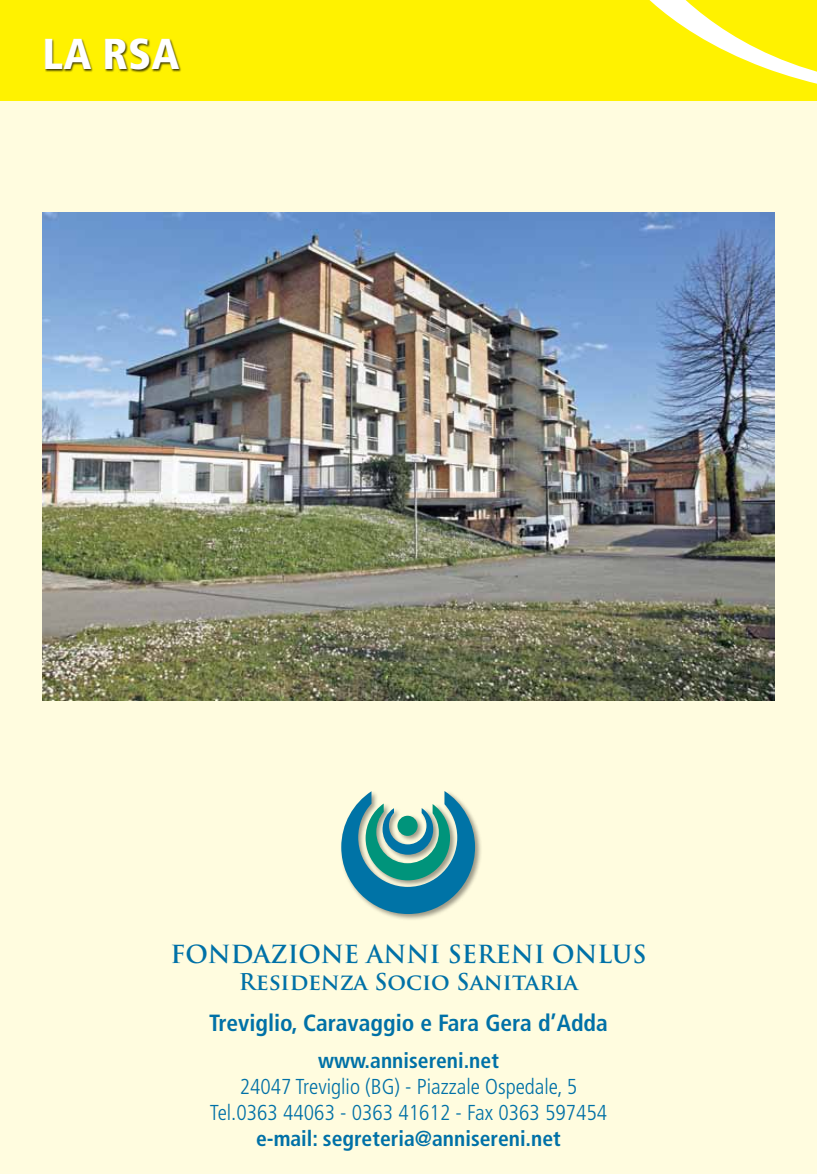
<style>
.page{position:relative;width:817px;height:1174px;background:#fff}
.page>*{position:absolute;margin:0;border:0;box-sizing:border-box;transform-origin:0 0}
.t1{font:900 condensed 43.2px "Frutiger LT Std";color:#fff}
.t2{font:700 24.3px "Trajan Pro";color:#0071a7}
.t3{font:700 condensed 23.4px "Frutiger LT Std";color:#0071a7}
.t4{font:700 22.5px "Trajan Pro";color:#0071a7}
.t5{font:300 condensed 21.6px/26px "Frutiger LT Std";color:#0071a7;text-align:center}
.t6{font:700 condensed 21.6px "Frutiger LT Std";color:#0071a7}
</style>
<div class="page">
<div style="left:0;top:99px;width:816px;height:1075px;background:#fffcdf"></div>
<div style="left:0;top:0;width:816px;height:100px;background:#fff200"></div>
<svg style="left:619px;top:0;width:197px;height:101px"></svg>
<div style="left:45px;top:38px;width:137px;height:35px;background:#000;opacity:.75"></div>
<div style="left:339px;top:790px;width:143px;height:131px;background:#000;opacity:.4"></div>
<svg style="left:341px;top:791px;width:134px;height:123px"></svg>
<div style="left:397px;top:815px;width:20px;height:21px;background:#00947b;border-radius:50%"></div>
<img style="left:43px;top:213px;width:731px;height:487px">
<h1 class="t1" style="left:43px;top:28px;width:138px">LA RSA</h1>
<p class="t2" style="left:170px;top:939px;width:477px">FONDAZIONE ANNI SERENI ONLUS</p>
<p class="t4" style="left:239px;top:968px;width:341px">Residenza Socio Sanitaria</p>
<p class="t3" style="left:209px;top:1008px;width:400px">Treviglio, Caravaggio e Fara Gera d’Adda</p>
<p class="t6" style="left:318px;top:1047px;width:182px">www.annisereni.net</p>
<p class="t5" style="left:210px;top:1073px;width:399px">24047 Treviglio (BG) - Piazzale Ospedale, 5<br>Tel.0363 44063 - 0363 41612 - Fax 0363 597454</p>
<p class="t6" style="left:256px;top:1125px;width:306px">e-mail: segreteria@annisereni.net</p>
</div>
